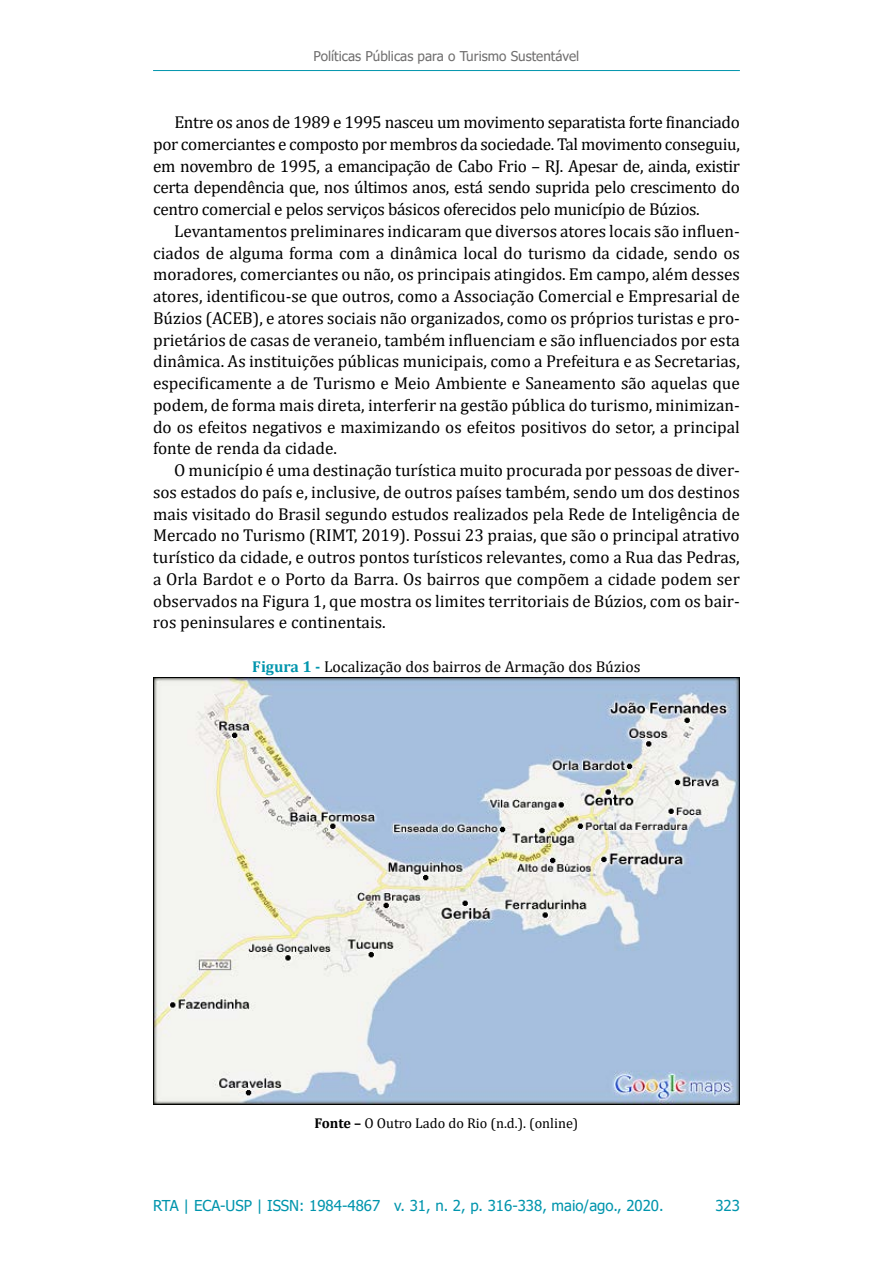
<style>
.page{position:relative;width:893px;height:1263px;background:#fff}
.page>*{position:absolute;margin:0;border:0;box-sizing:border-box;transform-origin:0 0}
.t1{font:17.25px/21.8px "Cambria";color:#000;text-align:justify}
.t2{font:15.75px "Cambria";color:#000}
.t3{font:15px "Tahoma";color:#0095ad}
.t4{font:14.25px "Cambria";color:#000}
.t5{font:13.5px "Tahoma";color:#706f6f}
.s1{font-weight:700;color:#0095ad}
.s2{font-weight:700}
</style>
<div class="page">
<hr style="left:153px;top:70px;width:587px;height:1px;background:#0095ad">
<img style="left:153px;top:678px;width:587px;height:427px">
<p class="t5" style="left:314px;top:47px;width:267px">Políticas Públicas para o Turismo Sustentável</p>
<p class="t1" style="left:153px;top:111px;width:588px;text-indent:21px">Entre os anos de 1989 e 1995 nasceu um movimento separatista forte financiado por comerciantes e composto por membros da sociedade. Tal movimento conseguiu, em novembro de 1995, a emancipação de Cabo Frio – RJ. Apesar de, ainda, existir certa dependência que, nos últimos anos, está sendo suprida pelo crescimento do centro comercial e pelos serviços básicos oferecidos pelo município de Búzios.</p>
<p class="t1" style="left:153px;top:220px;width:588px;text-indent:21px">Levantamentos preliminares indicaram que diversos atores locais são influen&shy;ciados de alguma forma com a dinâmica local do turismo da cidade, sendo os moradores, comerciantes ou não, os principais atingidos. Em campo, além desses atores, identificou-se que outros, como a Associação Comercial e Empresarial de Búzios (ACEB), e atores sociais não organizados, como os próprios turistas e pro&shy;prietários de casas de veraneio, também influenciam e são influenciados por esta dinâmica. As instituições públicas municipais, como a Prefeitura e as Secretarias, especificamente a de Turismo e Meio Ambiente e Saneamento são aquelas que podem, de forma mais direta, interferir na gestão pública do turismo, minimizan&shy;do os efeitos negativos e maximizando os efeitos positivos do setor, a principal fonte de renda da cidade.</p>
<p class="t1" style="left:153px;top:459px;width:588px;text-indent:21px">O município é uma destinação turística muito procurada por pessoas de diver&shy;sos estados do país e, inclusive, de outros países também, sendo um dos destinos mais visitado do Brasil segundo estudos realizados pela Rede de Inteligência de Mercado no Turismo (RIMT, 2019). Possui 23 praias, que são o principal atrativo turístico da cidade, e outros pontos turísticos relevantes, como a Rua das Pedras, a Orla Bardot e o Porto da Barra. Os bairros que compõem a cidade podem ser observados na Figura 1, que mostra os limites territoriais de Búzios, com os bair&shy;ros peninsulares e continentais.</p>
<p class="t2" style="left:252px;top:657px;width:390px"><span class="s1">Figura 1 -</span> Localização dos bairros de Armação dos Búzios</p>
<p class="t4" style="left:315px;top:1115px;width:265px"><span class="s2">Fonte –</span> O Outro Lado do Rio (n.d.). (online)</p>
<p class="t3" style="left:153px;top:1196px;width:512px">RTA | ECA-USP | ISSN: 1984-4867 v. 31, n. 2, p. 316-338, maio/ago., 2020.</p>
<p class="t3" style="left:715px;top:1196px;width:26px">323</p>
</div>
